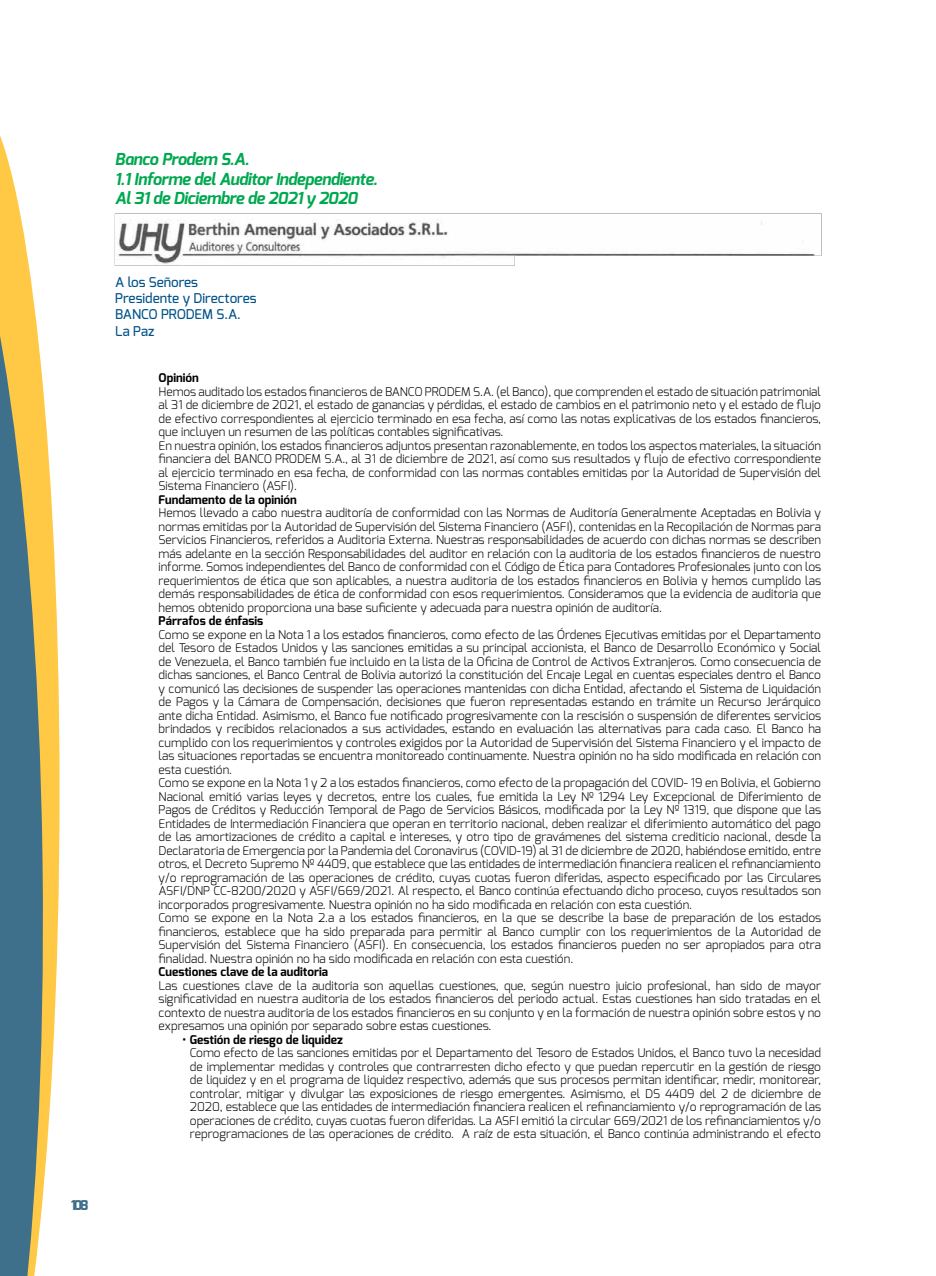
<style>
.page{position:relative;width:936px;height:1276px;background:#fff}
.page>*{position:absolute;margin:0;border:0;box-sizing:border-box;transform-origin:0 0}
.t1{font:italic 700 16.5px/19.5px "Exo";letter-spacing:-.025em;color:#00a850}
.t2{font:500 13.5px/16.2px "Exo";color:#005289}
.t3{font:800 13.5px "Exo";color:#3f708b}
.t4{font:300 12px/13.5px "Exo";color:#000;text-align:justify}
.t5{font:700 12px "Exo";color:#000}
</style>
<div class="page">
<svg style="left:0;top:135px;width:60px;height:997px"></svg>
<svg style="left:0;top:140px;width:48px;height:1136px;background:#929c82"></svg>
<img style="left:115px;top:213px;width:706px;height:53px">
<p class="t3" style="left:71px;top:1197px;width:19px">108</p>
<h1 class="t1" style="left:115px;top:150px;width:264px">Banco Prodem S.A.<br>1.1 Informe del Auditor Independiente.<br>Al 31 de Diciembre de 2021 y 2020</h1>
<p class="t2" style="left:115px;top:274px;width:143px">A los Señores<br>Presidente y Directores<br>BANCO PRODEM S.A.<br>La Paz</p>
<p class="t5" style="left:159px;top:370px;width:42px">Opinión</p>
<p class="t4" style="left:159px;top:384px;width:664px;text-align:left">Hemos auditado los estados financieros de BANCO PRODEM S.A. (el Banco), que comprenden el estado de situación patrimonial al 31 de diciembre de 2021, el estado de ganancias y pérdidas, el estado de cambios en el patrimonio neto y el estado de flujo de efectivo correspondientes al ejercicio terminado en esa fecha, así como las notas explicativas de los estados financieros, que incluyen un resumen de las políticas contables significativas.<br>En nuestra opinión, los estados financieros adjuntos presentan razonablemente, en todos los aspectos materiales, la situación financiera del BANCO PRODEM S.A., al 31 de diciembre de 2021, así como sus resultados y flujo de efectivo correspondiente al ejercicio terminado en esa fecha, de conformidad con las normas contables emitidas por la Autoridad de Supervisión del Sistema Financiero (ASFI).</p>
<p class="t5" style="left:159px;top:491px;width:140px">Fundamento de la opinión</p>
<p class="t4" style="left:159px;top:506px;width:664px">Hemos llevado a cabo nuestra auditoría de conformidad con las Normas de Auditoría Generalmente Aceptadas en Bolivia y normas emitidas por la Autoridad de Supervisión del Sistema Financiero (ASFI), contenidas en la Recopilación de Normas para Servicios Financieros, referidos a Auditoria Externa. Nuestras responsabilidades de acuerdo con dichas normas se describen más adelante en la sección Responsabilidades del auditor en relación con la auditoria de los estados financieros de nuestro informe. Somos independientes del Banco de conformidad con el Código de Ética para Contadores Profesionales junto con los requerimientos de ética que son aplicables, a nuestra auditoria de los estados financieros en Bolivia y hemos cumplido las demás responsabilidades de ética de conformidad con esos requerimientos. Consideramos que la evidencia de auditoria que hemos obtenido proporciona una base suficiente y adecuada para nuestra opinión de auditoría.</p>
<p class="t5" style="left:159px;top:613px;width:106px">Párrafos de énfasis</p>
<p class="t4" style="left:159px;top:627px;width:664px;text-align:left">Como se expone en la Nota 1 a los estados financieros, como efecto de las Órdenes Ejecutivas emitidas por el Departamento del Tesoro de Estados Unidos y las sanciones emitidas a su principal accionista, el Banco de Desarrollo Económico y Social de Venezuela, el Banco también fue incluido en la lista de la Oficina de Control de Activos Extranjeros. Como consecuencia de dichas sanciones, el Banco Central de Bolivia autorizó la constitución del Encaje Legal en cuentas especiales dentro el Banco y comunicó las decisiones de suspender las operaciones mantenidas con dicha Entidad, afectando el Sistema de Liquidación de Pagos y la Cámara de Compensación, decisiones que fueron representadas estando en trámite un Recurso Jerárquico ante dicha Entidad. Asimismo, el Banco fue notificado progresivamente con la rescisión o suspensión de diferentes servicios brindados y recibidos relacionados a sus actividades, estando en evaluación las alternativas para cada caso. El Banco ha cumplido con los requerimientos y controles exigidos por la Autoridad de Supervisión del Sistema Financiero y el impacto de las situaciones reportadas se encuentra monitoreado continuamente. Nuestra opinión no ha sido modificada en relación con esta cuestión.<br>Como se expone en la Nota 1 y 2 a los estados financieros, como efecto de la propagación del COVID- 19 en Bolivia, el Gobierno Nacional emitió varias leyes y decretos, entre los cuales, fue emitida la Ley Nº 1294 Ley Excepcional de Diferimiento de Pagos de Créditos y Reducción Temporal de Pago de Servicios Básicos, modificada por la Ley Nº 1319, que dispone que las Entidades de Intermediación Financiera que operan en territorio nacional, deben realizar el diferimiento automático del pago de las amortizaciones de crédito a capital e intereses, y otro tipo de gravámenes del sistema crediticio nacional, desde la Declaratoria de Emergencia por la Pandemia del Coronavirus (COVID-19) al 31 de diciembre de 2020, habiéndose emitido, entre otros, el Decreto Supremo Nº 4409, que establece que las entidades de intermediación financiera realicen el refinanciamiento y/o reprogramación de las operaciones de crédito, cuyas cuotas fueron diferidas, aspecto especificado por las Circulares ASFI/DNP CC-8200/2020 y ASFI/669/2021. Al respecto, el Banco continúa efectuando dicho proceso, cuyos resultados son incorporados progresivamente. Nuestra opinión no ha sido modificada en relación con esta cuestión.<br>Como se expone en la Nota 2.a a los estados financieros, en la que se describe la base de preparación de los estados financieros, establece que ha sido preparada para permitir al Banco cumplir con los requerimientos de la Autoridad de Supervisión del Sistema Financiero (ASFI). En consecuencia, los estados financieros pueden no ser apropiados para otra finalidad. Nuestra opinión no ha sido modificada en relación con esta cuestión.</p>
<p class="t5" style="left:159px;top:964px;width:171px">Cuestiones clave de la auditoria</p>
<p class="t4" style="left:159px;top:978px;width:664px">Las cuestiones clave de la auditoria son aquellas cuestiones, que, según nuestro juicio profesional, han sido de mayor significatividad en nuestra auditoria de los estados financieros del periodo actual. Estas cuestiones han sido tratadas en el contexto de nuestra auditoria de los estados financieros en su conjunto y en la formación de nuestra opinión sobre estos y no expresamos una opinión por separado sobre estas cuestiones.</p>
<p class="t5" style="left:182px;top:1031px;width:162px">• Gestión de riesgo de liquidez</p>
<p class="t4" style="left:190px;top:1046px;width:632px">Como efecto de las sanciones emitidas por el Departamento del Tesoro de Estados Unidos, el Banco tuvo la necesidad de implementar medidas y controles que contrarresten dicho efecto y que puedan repercutir en la gestión de riesgo de liquidez y en el programa de liquidez respectivo, además que sus procesos permitan identificar, medir, monitorear, controlar, mitigar y divulgar las exposiciones de riesgo emergentes. Asimismo, el DS 4409 del 2 de diciembre de 2020, establece que las entidades de intermediación financiera realicen el refinanciamiento y/o reprogramación de las operaciones de crédito, cuyas cuotas fueron diferidas. La ASFI emitió la circular 669/2021 de los refinanciamientos y/o reprogramaciones de las operaciones de crédito. A raíz de esta situación, el Banco continúa administrando el efecto</p>
</div>
